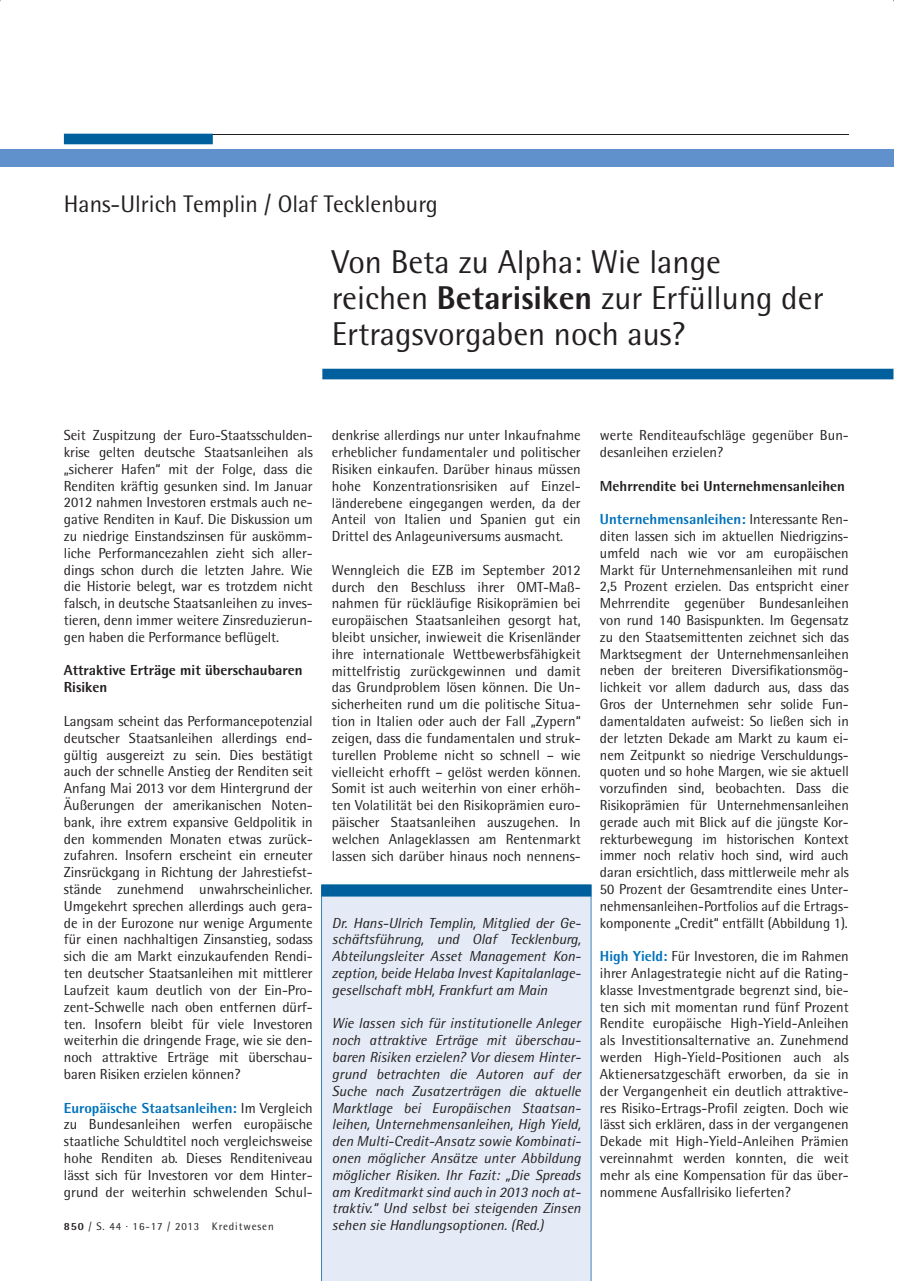
<style>
.page{position:relative;width:897px;height:1281px;background:#fff}
.page>*{position:absolute;margin:0;border:0;box-sizing:border-box;transform-origin:0 0}
.t1{font:33px/36px "Rotis Semi Sans";color:#231f20}
.t2{font:24px "Rotis Semi Sans";color:#231f20}
.t3{font:14.55px/16.8px "Rotis Semi Sans";color:#231f20;text-align:justify}
.t4{font:italic 14.55px/16.8px "Rotis Semi Sans";color:#231f20;text-align:justify}
.t5{font:800 14.55px/16.8px "Rotis Semi Sans";color:#231f20}
.t6{font:10.95px "Rotis Semi Sans";letter-spacing:.08em;color:#231f20}
.s1{font-weight:800}
.s2{font-weight:800;color:#0073bc}
</style>
<div class="page">
<hr style="left:213px;top:134px;width:635px;height:1px;background:#231f20">
<svg style="left:64px;top:134px;width:149px;height:10px"></svg>
<div style="left:322px;top:369px;width:571px;height:10px;background:#00609d"></div>
<div style="left:0;top:150px;width:893px;height:17px;background:#6091cc"></div>
<div style="left:321px;top:896px;width:270px;height:384px;background:#e4ebf6"></div>
<svg style="left:321px;top:884px;width:270px;height:12px;background:#07649f"></svg>
<h2 class="t2" style="left:64px;top:189px;width:375px">Hans-Ulrich Templin / Olaf Tecklenburg</h2>
<h1 class="t1" style="left:332px;top:244px;width:493px">Von Beta zu Alpha: Wie lange reichen <span class="s1">Betarisiken</span> zur Erfüllung der<br>Ertragsvorgaben noch aus?</h1>
<p class="t3" style="left:64px;top:426px;width:250px">Seit Zuspitzung der Euro-Staatsschulden&shy;krise gelten deutsche Staatsanleihen als „sicherer Hafen“ mit der Folge, dass die Renditen kräftig gesunken sind. Im Januar 2012 nahmen Investoren erstmals auch ne&shy;gative Renditen in Kauf. Die Diskussion um zu niedrige Einstandszinsen für auskömm&shy;liche Performancezahlen zieht sich aller&shy;dings schon durch die letzten Jahre. Wie die Historie belegt, war es trotzdem nicht falsch, in deutsche Staatsanleihen zu inves&shy;tieren, denn immer weitere Zinsreduzierun&shy;gen haben die Performance beflügelt.</p>
<p class="t5" style="left:64px;top:661px;width:240px">Attraktive Erträge mit überschaubaren<br>Risiken</p>
<p class="t3" style="left:64px;top:712px;width:250px">Langsam scheint das Performancepotenzial deutscher Staatsanleihen allerdings end&shy;gültig ausgereizt zu sein. Dies bestätigt auch der schnelle Anstieg der Renditen seit Anfang Mai 2013 vor dem Hintergrund der Äußerungen der amerikanischen Noten&shy;bank, ihre extrem expansive Geldpolitik in den kommenden Monaten etwas zurück&shy;zufahren. Insofern erscheint ein erneuter Zinsrückgang in Richtung der Jahrestiefst&shy;stände zunehmend unwahrscheinlicher.<br>Umgekehrt sprechen allerdings auch gera&shy;de in der Eurozone nur wenige Argumente für einen nachhaltigen Zinsanstieg, sodass sich die am Markt einzukaufenden Rendi&shy;ten deutscher Staatsanleihen mit mittlerer Laufzeit kaum deutlich von der Ein-Pro&shy;zent-Schwelle nach oben entfernen dürf&shy;ten. Insofern bleibt für viele Investoren weiterhin die dringende Frage, wie sie den&shy;noch attraktive Erträge mit überschau&shy;baren Risiken erzielen können?</p>
<p class="t3" style="left:64px;top:1099px;width:250px"><span class="s2">Europäische Staatsanleihen:</span> Im Vergleich zu Bundesanleihen werfen europäische staatliche Schuldtitel noch vergleichsweise hohe Renditen ab. Dieses Renditeniveau lässt sich für Investoren vor dem Hinter&shy;grund der weiterhin schwelenden Schul-</p>
<p class="t6" style="left:64px;top:1219px;width:211px"><span class="s1">850</span> / S. 44 · 16-17 / 2013 Kreditwesen</p>
<p class="t3" style="left:332px;top:427px;width:250px">denkrise allerdings nur unter Inkaufnahme erheblicher fundamentaler und politischer Risiken einkaufen. Darüber hinaus müssen hohe Konzentrationsrisiken auf Einzel&shy;länderebene eingegangen werden, da der Anteil von Italien und Spanien gut ein Drittel des Anlageuniversums ausmacht.</p>
<p class="t3" style="left:332px;top:561px;width:250px">Wenngleich die EZB im September 2012 durch den Beschluss ihrer OMT-Maß&shy;nahmen für rückläufige Risikoprämien bei europäischen Staatsanleihen gesorgt hat, bleibt unsicher, inwieweit die Krisenländer ihre internationale Wettbewerbsfähigkeit mittelfristig zurückgewinnen und damit das Grundproblem lösen können. Die Un&shy;sicherheiten rund um die politische Situa&shy;tion in Italien oder auch der Fall „Zypern“ zeigen, dass die fundamentalen und struk&shy;turellen Probleme nicht so schnell – wie vielleicht erhofft – gelöst werden können.<br>Somit ist auch weiterhin von einer erhöh&shy;ten Volatilität bei den Risikoprämien euro&shy;päischer Staatsanleihen auszugehen. In welchen Anlageklassen am Rentenmarkt lassen sich darüber hinaus noch nennens-</p>
<p class="t4" style="left:332px;top:913px;width:250px">Dr. Hans-Ulrich Templin, Mitglied der Ge&shy;schäftsführung, und Olaf Tecklenburg, Abteilungsleiter Asset Management Kon&shy;zeption, beide Helaba Invest Kapitalanlage&shy;gesellschaft mbH, Frankfurt am Main</p>
<p class="t4" style="left:332px;top:1014px;width:250px">Wie lassen sich für institutionelle Anleger noch attraktive Erträge mit überschau&shy;baren Risiken erzielen? Vor diesem Hinter&shy;grund betrachten die Autoren auf der Suche nach Zusatzerträgen die aktuelle Marktlage bei Europäischen Staatsan&shy;leihen, Unternehmensanleihen, High Yield, den Multi-Credit-Ansatz sowie Kombinati&shy;onen möglicher Ansätze unter Abbildung mög licher Risiken. Ihr Fazit: „Die Spreads am Kreditmarkt sind auch in 2013 noch at&shy;traktiv.“ Und selbst bei steigenden Zinsen sehen sie Handlungsoptionen. (Red.)</p>
<p class="t3" style="left:600px;top:427px;width:250px">werte Renditeaufschläge gegenüber Bun&shy;desanleihen erzielen?</p>
<p class="t5" style="left:600px;top:477px;width:247px">Mehrrendite bei Unternehmensanleihen</p>
<p class="t3" style="left:600px;top:511px;width:250px"><span class="s2">Unternehmensanleihen:</span> Interessante Ren&shy;diten lassen sich im aktuellen Niedrigzins&shy;umfeld nach wie vor am europäischen Markt für Unternehmensanleihen mit rund 2,5 Prozent erzielen. Das entspricht einer Mehrrendite gegenüber Bundesanleihen von rund 140 Basispunkten. Im Gegensatz zu den Staatsemittenten zeichnet sich das Marktsegment der Unternehmensanleihen neben der breiteren Diversifikationsmög&shy;lichkeit vor allem dadurch aus, dass das Gros der Unternehmen sehr solide Fun&shy;damentaldaten aufweist: So ließen sich in der letzten Dekade am Markt zu kaum ei&shy;nem Zeitpunkt so niedrige Verschuldungs&shy;quoten und so hohe Margen, wie sie aktuell vorzufinden sind, beobachten. Dass die Risikoprämien für Unternehmensanleihen gerade auch mit Blick auf die jüngste Kor&shy;rekturbewegung im historischen Kontext immer noch relativ hoch sind, wird auch daran ersichtlich, dass mittlerweile mehr als 50 Prozent der Gesamtrendite eines Unter&shy;nehmensanleihen-Portfolios auf die Ertrags&shy;komponente „Credit“ entfällt (Abbildung 1).</p>
<p class="t3" style="left:600px;top:947px;width:250px"><span class="s2">High Yield:</span> Für Investoren, die im Rahmen ihrer Anlagestrategie nicht auf die Rating&shy;klasse Investmentgrade begrenzt sind, bie&shy;ten sich mit momentan rund fünf Prozent Rendite europäische High-Yield-Anleihen als Investitionsalternative an. Zunehmend werden High-Yield-Positionen auch als Aktienersatzgeschäft erworben, da sie in der Vergangenheit ein deutlich attraktive&shy;res Risiko-Ertrags-Profil zeigten. Doch wie lässt sich erklären, dass in der vergangenen Dekade mit High-Yield-Anleihen Prämien vereinnahmt werden konnten, die weit mehr als eine Kompensation für das über&shy;nommene Ausfallrisiko lieferten?</p>
</div>
